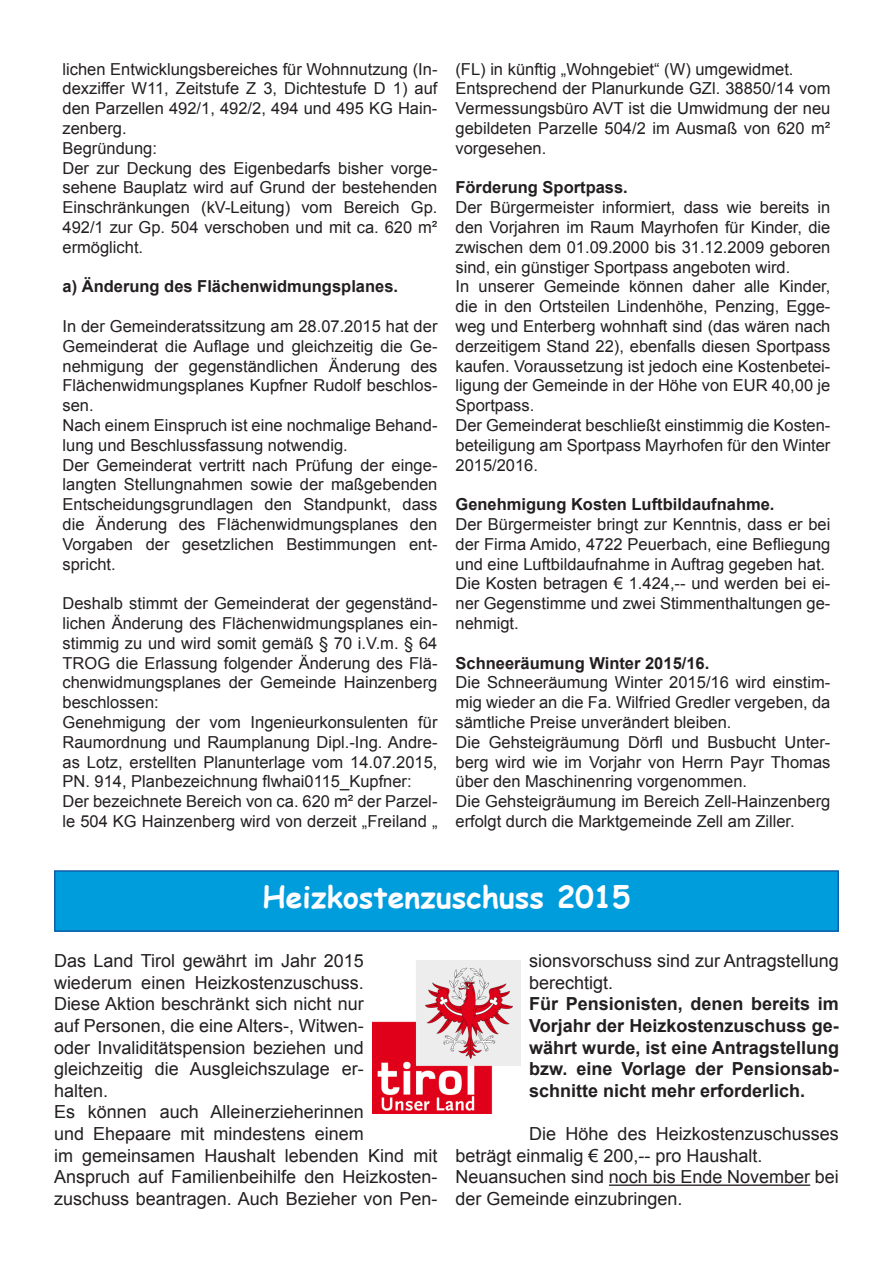
<style>
.page{position:relative;width:893px;height:1263px;background:#fff}
.page>*{position:absolute;margin:0;border:0;box-sizing:border-box;transform-origin:0 0}
.t1{font:700 30px "Comic Sans MS";color:#fffdff}
.t2{font:18px/21.6px "Arial";color:#231f20}
.t3{font:700 18px/21.6px "Arial";color:#231f20;text-align:justify}
.t4{font:16.5px/19.8px "Arial";color:#231f20;text-align:justify}
.t5{font:700 16.5px "Arial";color:#231f20}
</style>
<div class="page">
<div style="left:55px;top:871px;width:783px;height:60px;background:#009ddc"></div>
<div style="left:54px;top:870px;width:785px;height:62px;border:2px solid #105faa"></div>
<hr style="left:609px;top:1184px;width:201px;height:2px;background:#231f20">
<img style="left:372px;top:961px;width:149px;height:152px">
<p class="t4" style="left:63px;top:59px;width:376px">lichen Entwicklungsbereiches für Wohnnutzung (In&shy;dexziffer W11, Zeitstufe Z 3, Dichtestufe D 1) auf den Parzellen 492/1, 492/2, 494 und 495 KG Hain&shy;zenberg.</p>
<p class="t4" style="left:63px;top:138px;width:96px">Begründung:</p>
<p class="t4" style="left:63px;top:158px;width:376px">Der zur Deckung des Eigenbedarfs bisher vorge&shy;sehene Bauplatz wird auf Grund der bestehenden Einschränkungen (kV-Leitung) vom Bereich Gp.<br>492/1 zur Gp. 504 verschoben und mit ca. 620 m² ermöglicht.</p>
<p class="t5" style="left:63px;top:276px;width:337px">a) Änderung des Flächenwidmungsplanes.</p>
<p class="t4" style="left:63px;top:316px;width:376px">In der Gemeinderatssitzung am 28.07.2015 hat der Gemeinderat die Auflage und gleichzeitig die Ge&shy;nehmigung der gegenständlichen Änderung des Flächenwidmungsplanes Kupfner Rudolf beschlos&shy;sen.</p>
<p class="t4" style="left:63px;top:415px;width:376px">Nach einem Einspruch ist eine nochmalige Behand&shy;lung und Beschlussfassung notwendig.</p>
<p class="t4" style="left:63px;top:455px;width:376px">Der Gemeinderat vertritt nach Prüfung der einge&shy;langten Stellungnahmen sowie der maßgebenden Entscheidungsgrundlagen den Standpunkt, dass die Änderung des Flächenwidmungsplanes den Vorgaben der gesetzlichen Bestimmungen ent&shy;spricht.</p>
<p class="t4" style="left:63px;top:594px;width:376px">Deshalb stimmt der Gemeinderat der gegenständ&shy;lichen Änderung des Flächenwidmungsplanes ein&shy;stimmig zu und wird somit gemäß § 70 i.V.m. § 64<br>TROG die Erlassung folgender Änderung des Flä&shy;chenwidmungsplanes der Gemeinde Hainzenberg beschlossen:</p>
<p class="t4" style="left:63px;top:712px;width:376px">Genehmigung der vom Ingenieurkonsulenten für Raumordnung und Raumplanung Dipl.-Ing. Andre&shy;as Lotz, erstellten Planunterlage vom 14.07.2015, PN. 914, Planbezeichnung flwhai0115_Kupfner:</p>
<p class="t4" style="left:63px;top:792px;width:376px">Der bezeichnete Bereich von ca. 620 m² der Parzel&shy;le 504 KG Hainzenberg wird von derzeit „Freiland „</p>
<p class="t4" style="left:455px;top:59px;width:340px">(FL) in künftig „Wohngebiet“ (W) umgewidmet.</p>
<p class="t4" style="left:455px;top:79px;width:376px">Entsprechend der Planurkunde GZl. 38850/14 vom Vermessungsbüro AVT ist die Umwidmung der neu gebildeten Parzelle 504/2 im Ausmaß von 620 m² vorgesehen.</p>
<p class="t5" style="left:455px;top:177px;width:174px">Förderung Sportpass.</p>
<p class="t4" style="left:455px;top:198px;width:376px">Der Bürgermeister informiert, dass wie bereits in den Vorjahren im Raum Mayrhofen für Kinder, die zwischen dem 01.09.2000 bis 31.12.2009 geboren sind, ein günstiger Sportpass angeboten wird.</p>
<p class="t4" style="left:455px;top:277px;width:376px">In unserer Gemeinde können daher alle Kinder, die in den Ortsteilen Lindenhöhe, Penzing, Egge&shy;weg und Enterberg wohnhaft sind (das wären nach derzeitigem Stand 22), ebenfalls diesen Sportpass kaufen. Voraussetzung ist jedoch eine Kostenbetei&shy;ligung der Gemeinde in der Höhe von EUR 40,00 je Sportpass.</p>
<p class="t4" style="left:455px;top:415px;width:376px">Der Gemeinderat beschließt einstimmig die Kosten&shy;beteiligung am Sportpass Mayrhofen für den Winter 2015/2016.</p>
<p class="t5" style="left:455px;top:493px;width:321px">Genehmigung Kosten Luftbildaufnahme.</p>
<p class="t4" style="left:455px;top:514px;width:376px">Der Bürgermeister bringt zur Kenntnis, dass er bei der Firma Amido, 4722 Peuerbach, eine Befliegung und eine Luftbildaufnahme in Auftrag gegeben hat.</p>
<p class="t4" style="left:455px;top:574px;width:376px">Die Kosten betragen € 1.424,-- und werden bei ei&shy;ner Gegenstimme und zwei Stimmenthaltungen ge&shy;nehmigt.</p>
<p class="t5" style="left:455px;top:652px;width:255px">Schneeräumung Winter 2015/16.</p>
<p class="t4" style="left:455px;top:673px;width:376px">Die Schneeräumung Winter 2015/16 wird einstim&shy;mig wieder an die Fa. Wilfried Gredler vergeben, da sämtliche Preise unverändert bleiben.</p>
<p class="t4" style="left:455px;top:732px;width:376px">Die Gehsteigräumung Dörfl und Busbucht Unter&shy;berg wird wie im Vorjahr von Herrn Payr Thomas über den Maschinenring vorgenommen.</p>
<p class="t4" style="left:455px;top:792px;width:376px">Die Gehsteigräumung im Bereich Zell-Hainzenberg erfolgt durch die Marktgemeinde Zell am Ziller.</p>
<p class="t1" style="left:263px;top:875px;width:369px">Heizkostenzuschuss 2015</p>
<p class="t2" style="left:54px;top:950px;width:311px">Das Land Tirol gewährt im Jahr 2015 wiederum einen Heizkostenzuschuss.</p>
<p class="t2" style="left:54px;top:993px;width:311px;text-align:justify">Diese Aktion beschränkt sich nicht nur auf Personen, die eine Alters-, Witwen&shy;oder Invaliditätspension beziehen und gleichzeitig die Ausgleichszulage er&shy;halten.</p>
<p class="t2" style="left:54px;top:1101px;width:385px">Es können auch Alleinerzieherinnen<br>und Ehepaare mit mindestens einem<br>im gemeinsamen Haushalt lebenden Kind mit Anspruch auf Familienbeihilfe den Heizkosten&shy;zuschuss beantragen. Auch Bezieher von Pen-</p>
<p class="t2" style="left:529px;top:950px;width:311px">sionsvorschuss sind zur Antragstellung berechtigt.</p>
<p class="t3" style="left:529px;top:994px;width:311px">Für Pensionisten, denen bereits im Vorjahr der Heizkostenzuschuss ge&shy;währt wurde, ist eine Antragstellung bzw. eine Vorlage der Pensionsab&shy;schnitte nicht mehr erforderlich.</p>
<p class="t2" style="left:455px;top:1123px;width:385px;text-indent:74px">Die Höhe des Heizkostenzuschusses beträgt einmalig € 200,-- pro Haushalt.</p>
<p class="t2" style="left:455px;top:1166px;width:385px">Neuansuchen sind noch bis Ende November bei der Gemeinde einzubringen.</p>
</div>
